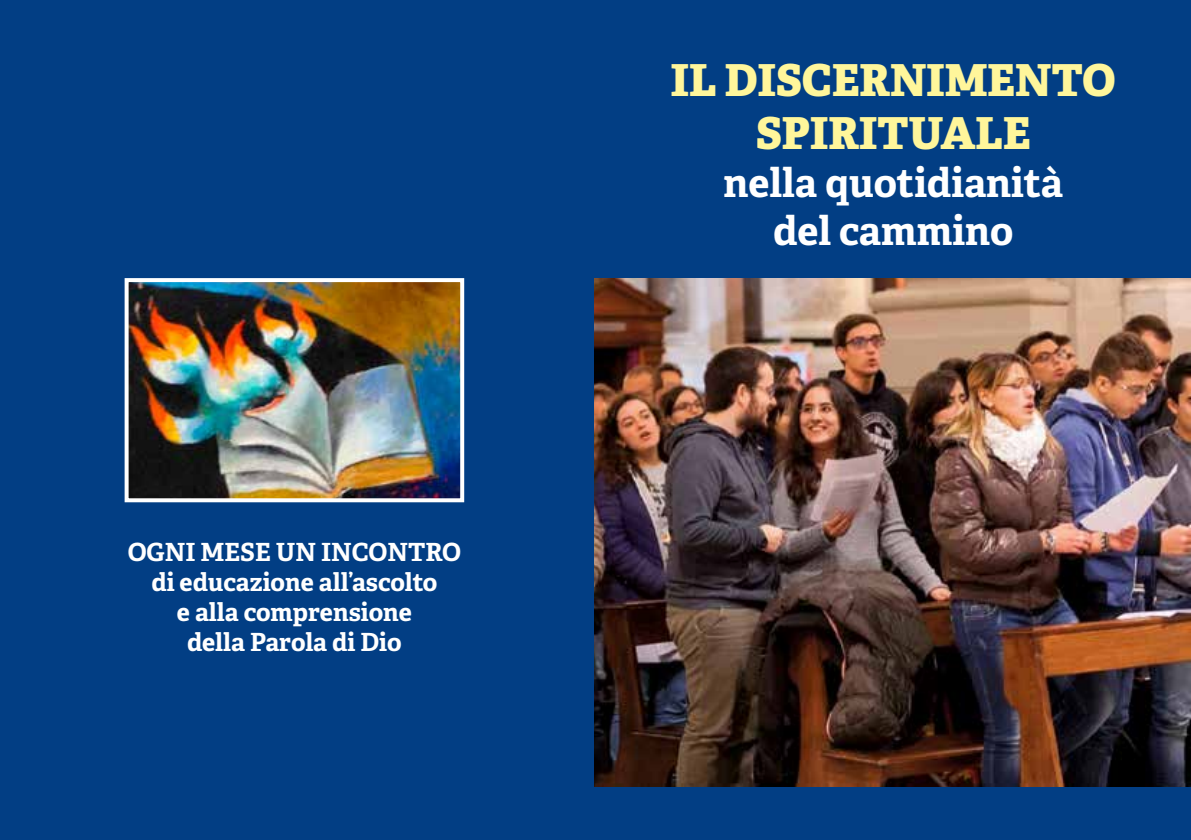
<style>
.page{position:relative;width:1191px;height:840px;background:#fff}
.page>*{position:absolute;margin:0;border:0;box-sizing:border-box;transform-origin:0 0}
.t1{font:800 44px/52.8px "Adelle";color:#fff69b;text-align:center}
.t2{font:700 40px/48px "Adelle";color:#fff;text-align:center}
.t3{font:700 25px/30px "Adelle";color:#fff;text-align:center}
</style>
<div class="page">
<div style="left:0;top:0;width:1191px;height:839px;background:#023e84"></div>
<img style="left:594px;top:278px;width:597px;height:507px">
<img style="left:130px;top:283px;width:329px;height:214px">
<div style="left:125px;top:278px;width:339px;height:224px;border:4px solid #fff"></div>
<p class="t3" style="left:128px;top:537px;width:335px">OGNI MESE UN INCONTRO di educazione all’ascolto<br>e alla comprensione<br>della Parola di Dio</p>
<h1 class="t1" style="left:671px;top:54px;width:446px">IL DISCERNIMENTO<br>SPIRITUALE</h1>
<h2 class="t2" style="left:723px;top:158px;width:341px">nella quotidianità del cammino</h2>
</div>
